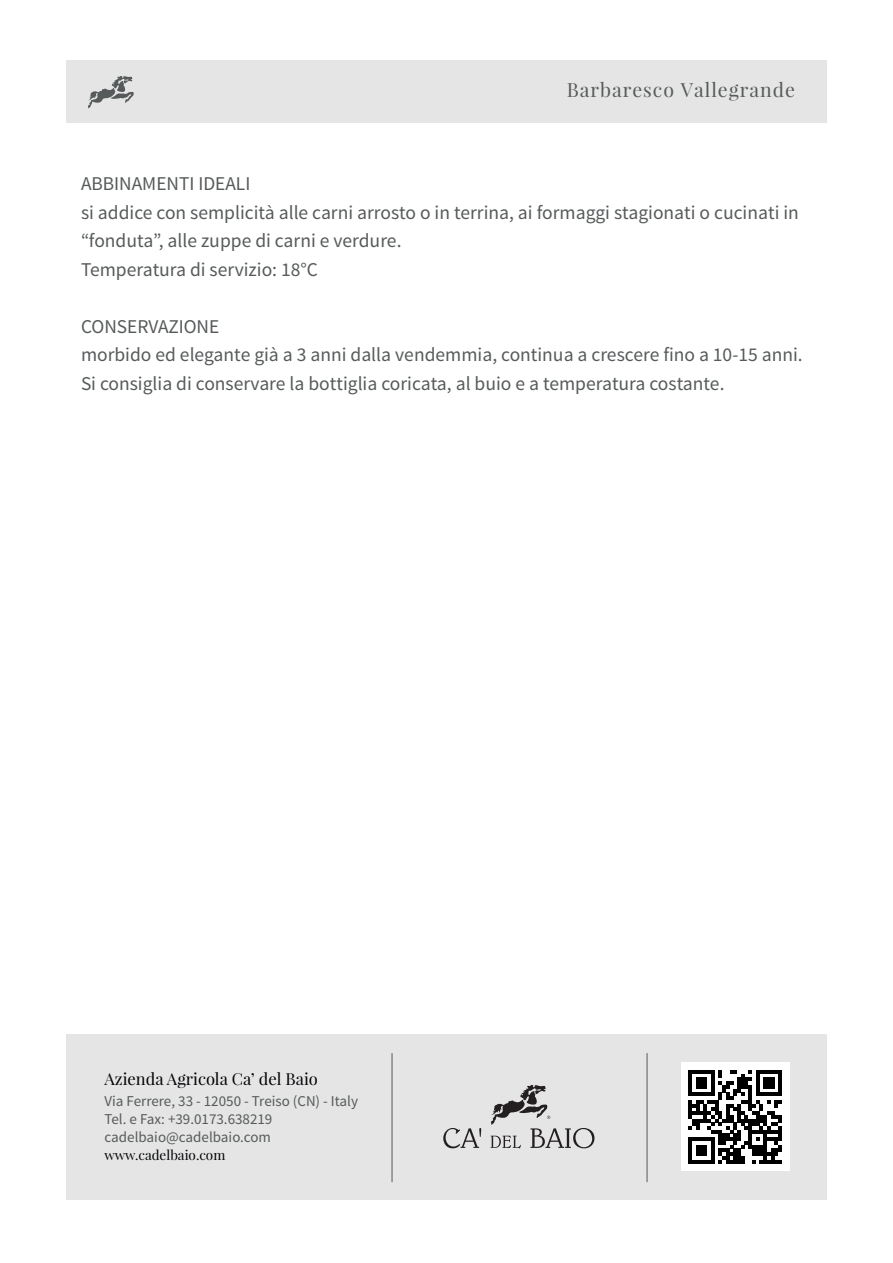
<style>
.page{position:relative;width:893px;height:1263px;background:#fff}
.page>*{position:absolute;margin:0;border:0;box-sizing:border-box;transform-origin:0 0}
.t1{font:19.5px/28.5px "Source Sans Pro";color:#575a5b}
.t2{font:19.5px "Playfair Display";letter-spacing:.05em;color:#575a5b}
.t3{font:16.5px "Playfair Display";color:#020206}
.t4{font:15px/18px "Source Sans Pro";color:#575a5b}
.t5{font:13.5px "Playfair Display";color:#020206}
</style>
<div class="page">
<div style="left:66px;top:1034px;width:760px;height:165px;background:#e4e5e4"></div>
<div style="left:66px;top:60px;width:760px;height:63px;background:#e4e5e4"></div>
<svg style="left:88px;top:76px;width:46px;height:33px"></svg>
<svg style="left:443px;top:1128px;width:38px;height:20px"></svg>
<svg style="left:491px;top:1085px;width:103px;height:63px"></svg>
<div style="left:681px;top:1063px;width:108px;height:108px;background:#fff"></div>
<svg style="left:689px;top:1070px;width:93px;height:93px"></svg>
<p class="t2" style="left:567px;top:78px;width:230px">Barbaresco Vallegrande</p>
<p class="t1" style="left:81px;top:170px;width:719px">ABBINAMENTI IDEALI<br>si addice con semplicità alle carni arrosto o in terrina, ai formaggi stagionati o cucinati in “fonduta”, alle zuppe di carni e verdure.<br>Temperatura di servizio: 18°C</p>
<p class="t1" style="left:81px;top:312px;width:723px">CONSERVAZIONE<br>morbido ed elegante già a 3 anni dalla vendemmia, continua a crescere fino a 10-15 anni.<br>Si consiglia di conservare la bottiglia coricata, al buio e a temperatura costante.</p>
<p class="t3" style="left:105px;top:1068px;width:215px">Azienda Agricola Ca’ del Baio</p>
<p class="t4" style="left:105px;top:1092px;width:255px">Via Ferrere, 33 - 12050 - Treiso (CN) - Italy<br>Tel. e Fax: +39.0173.638219 cadelbaio@cadelbaio.com</p>
<p class="t5" style="left:105px;top:1146px;width:122px">www.cadelbaio.com</p>
</div>
